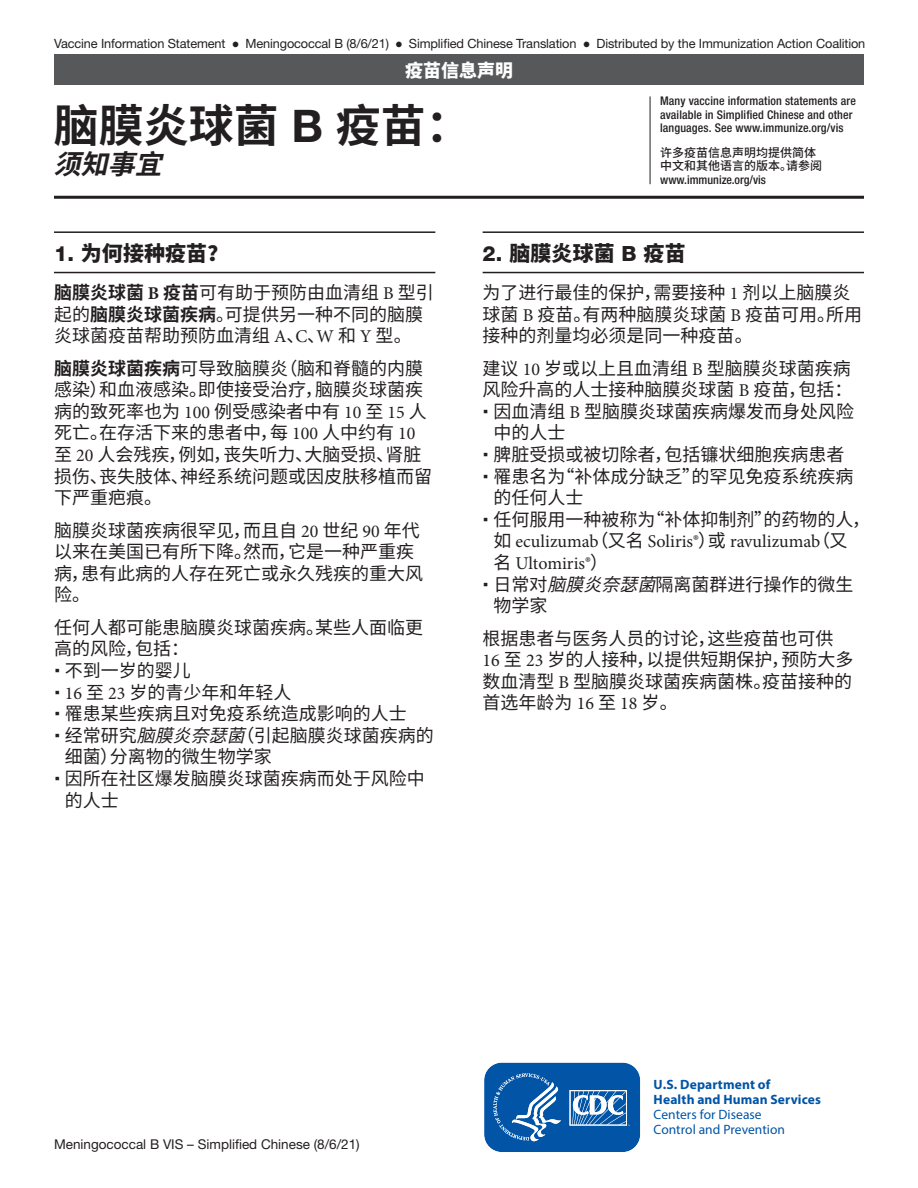
<style>
.page{position:relative;width:918px;height:1188px;background:#fff}
.page>*{position:absolute;margin:0;border:0;box-sizing:border-box;transform-origin:0 0}
.t1{font:700 45px "Noto Sans CJ Ksc";color:#231f20}
.t2{font:italic 700 27px "Noto Sans CJ Ksc";color:#231f20}
.t3{font:900 21px "Noto Sans CJ Ksc";letter-spacing:.005em;color:#231f20}
.t4{font:18px/21.6px "Noto Sans CJ Ksc";color:#231f20}
.t5{font:18px/21.6px "Minion Pro";color:#231f20}
.t6{font:900 18px "Noto Sans CJ Ksc";color:#fff}
.t7{font:13.5px "Helvetica Neue LT Std";color:#231f20}
.t8{font:700 13.5px/15px "Myriad Pro";letter-spacing:.01em;color:#0154a6}
.t9{font:13.5px/15px "Myriad Pro";color:#0154a6}
.t10{font:12.75px "Helvetica Neue LT Std";letter-spacing:-.01em;color:#231f20}
.t11{font:500 condensed 12px/13.5px "Helvetica Neue LT Std";letter-spacing:.01em;color:#231f20}
.t12{font:500 12px/13.5px "Noto Sans CJ Ksc";color:#231f20}
.s1{font-family:"Microsoft Sans Serif"}
.s2{font-family:"Helvetica Neue LT Std"}
.s3{font-family:"Helvetica Neue LT Std";font-weight:800}
.s4{font-weight:700}
.s5{font-family:"Minion Pro";font-weight:700}
.s6{font-family:"Minion Pro"}
.s7{font-style:italic}
.s8{font-family:"Noto Sans CJ Ksc"}
</style>
<div class="page">
<div style="left:54px;top:54px;width:810px;height:31px;background:#57585a"></div>
<hr style="left:650px;top:96px;width:1px;height:88px;background:#231f20">
<hr style="left:54px;top:196px;width:810px;height:3px;background:#231f20">
<svg style="left:484px;top:1062px;width:157px;height:90px"></svg>
<hr style="left:54px;top:272px;width:381px;height:1px;background:#231f20">
<hr style="left:54px;top:231px;width:381px;height:2px;background:#231f20">
<hr style="left:483px;top:272px;width:381px;height:1px;background:#231f20">
<hr style="left:483px;top:231px;width:381px;height:2px;background:#231f20">
<p class="t10" style="left:54px;top:36px;width:813px">Vaccine Information Statement <span class="s1">●</span> Meningococcal B (8/6/21) <span class="s1">●</span> Simplified Chinese Translation <span class="s1">●</span> Distributed by the Immunization Action Coalition</p>
<p class="t6" style="left:405px;top:60px;width:109px">疫苗信息声明</p>
<h1 class="t1" style="left:54px;top:100px;width:418px">脑膜炎球菌 <span class="s2">B</span> 疫苗：</h1>
<h2 class="t2" style="left:54px;top:149px;width:126px">须知事宜</h2>
<p class="t11" style="left:660px;top:94px;width:197px">Many vaccine information statements are available in Simplified Chinese and other languages. See www.immunize.org/vis</p>
<p class="t12" style="left:660px;top:146px;width:163px">许多疫苗信息声明均提供简体中文和其他语言的版本。请参阅</p>
<p class="t11" style="left:660px;top:173px;width:107px">www.immunize.org/vis</p>
<p class="t3" style="left:54px;top:241px;width:176px"><span class="s3">1.</span> 为何接种疫苗？</p>
<p class="t4" style="left:54px;top:282px;width:381px"><span class="s4">脑膜炎球菌</span> <span class="s5">B</span> <span class="s4">疫苗</span>可有助于预防由血清组 <span class="s6">B</span> 型引起的<span class="s4">脑膜炎球菌疾病</span>。可提供另一种不同的脑膜炎球菌疫苗帮助预防血清组 <span class="s6">A</span>、<span class="s6">C</span>、<span class="s6">W</span> 和 <span class="s6">Y</span> 型。</p>
<p class="t4" style="left:54px;top:358px;width:379px"><span class="s4">脑膜炎球菌疾病</span>可导致脑膜炎（脑和脊髓的内膜感染）和血液感染。即使接受治疗，脑膜炎球菌疾病的致死率也为 <span class="s6">100</span> 例受感染者中有 <span class="s6">10</span> 至 <span class="s6">15</span> 人死亡。在存活下来的患者中，每 <span class="s6">100</span> 人中约有 <span class="s6">10</span>至 <span class="s6">20</span> 人会残疾，例如，丧失听力、大脑受损、肾脏损伤、丧失肢体、神经系统问题或因皮肤移植而留下严重疤痕。</p>
<p class="t4" style="left:54px;top:520px;width:370px">脑膜炎球菌疾病很罕见，而且自 <span class="s6">20</span> 世纪 <span class="s6">90</span> 年代以来在美国已有所下降。然而，它是一种严重疾病，患有此病的人存在死亡或永久残疾的重大风险。</p>
<p class="t4" style="left:54px;top:617px;width:370px">任何人都可能患脑膜炎球菌疾病。某些人面临更</p>
<p class="t4" style="left:54px;top:638px;width:136px">高的风险，包括：</p>
<p class="t4" style="left:65px;top:660px;width:127px">不到一岁的婴儿</p>
<p class="t4" style="left:65px;top:682px;width:228px"><span class="s6">16</span> 至 <span class="s6">23</span> 岁的青少年和年轻人</p>
<p class="t4" style="left:65px;top:703px;width:344px">罹患某些疾病且对免疫系统造成影响的人士</p>
<p class="t4" style="left:65px;top:725px;width:371px">经常研究<span class="s7">脑膜炎奈瑟菌</span>（引起脑膜炎球菌疾病的</p>
<p class="t4" style="left:65px;top:746px;width:208px">细菌）分离物的微生物学家</p>
<p class="t4" style="left:65px;top:768px;width:361px">因所在社区爆发脑膜炎球菌疾病而处于风险中</p>
<p class="t4" style="left:65px;top:790px;width:55px">的人士</p>
<p class="t3" style="left:483px;top:241px;width:205px"><span class="s3">2.</span> 脑膜炎球菌 <span class="s3">B</span> 疫苗</p>
<p class="t4" style="left:483px;top:282px;width:381px">为了进行最佳的保护，需要接种 <span class="s6">1</span> 剂以上脑膜炎球菌 <span class="s6">B</span> 疫苗。有两种脑膜炎球菌 <span class="s6">B</span> 疫苗可用。所用接种的剂量均必须是同一种疫苗。</p>
<p class="t4" style="left:483px;top:358px;width:370px">建议 <span class="s6">10</span> 岁或以上且血清组 <span class="s6">B</span> 型脑膜炎球菌疾病</p>
<p class="t4" style="left:483px;top:379px;width:371px">风险升高的人士接种脑膜炎球菌 <span class="s6">B</span> 疫苗，包括：</p>
<p class="t4" style="left:493px;top:401px;width:362px">因血清组 <span class="s6">B</span> 型脑膜炎球菌疾病爆发而身处风险</p>
<p class="t4" style="left:493px;top:422px;width:73px">中的人士</p>
<p class="t4" style="left:493px;top:444px;width:352px">脾脏受损或被切除者，包括镰状细胞疾病患者</p>
<p class="t4" style="left:493px;top:466px;width:361px">罹患名为“补体成分缺乏”的罕见免疫系统疾病</p>
<p class="t4" style="left:493px;top:487px;width:91px">的任何人士</p>
<p class="t4" style="left:493px;top:509px;width:378px">任何服用一种被称为“补体抑制剂”的药物的人，</p>
<p class="t5" style="left:493px;top:531px;width:355px"><span class="s8">如</span> eculizumab<span class="s8">（又名</span> Soliris®<span class="s8">）或</span> ravulizumab<span class="s8">（又名</span> Ultomiris®<span class="s8">）</span></p>
<p class="t4" style="left:493px;top:574px;width:362px">日常对<span class="s7">脑膜炎奈瑟菌</span>隔离菌群进行操作的微生物学家</p>
<p class="t4" style="left:483px;top:628px;width:372px">根据患者与医务人员的讨论，这些疫苗也可供<br><span class="s6">16</span> 至 <span class="s6">23</span> 岁的人接种，以提供短期保护，预防大多数血清型 <span class="s6">B</span> 型脑膜炎球菌疾病菌株。疫苗接种的首选年龄为 <span class="s6">16</span> 至 <span class="s6">18</span> 岁。</p>
<p class="t7" style="left:54px;top:1136px;width:307px">Meningococcal B VIS – Simplified Chinese (8/6/21)</p>
<p class="t8" style="left:654px;top:1077px;width:169px">U.S. Department of<br>Health and Human Services</p>
<p class="t9" style="left:654px;top:1107px;width:133px">Centers for Disease<br>Control and Prevention</p>
</div>
